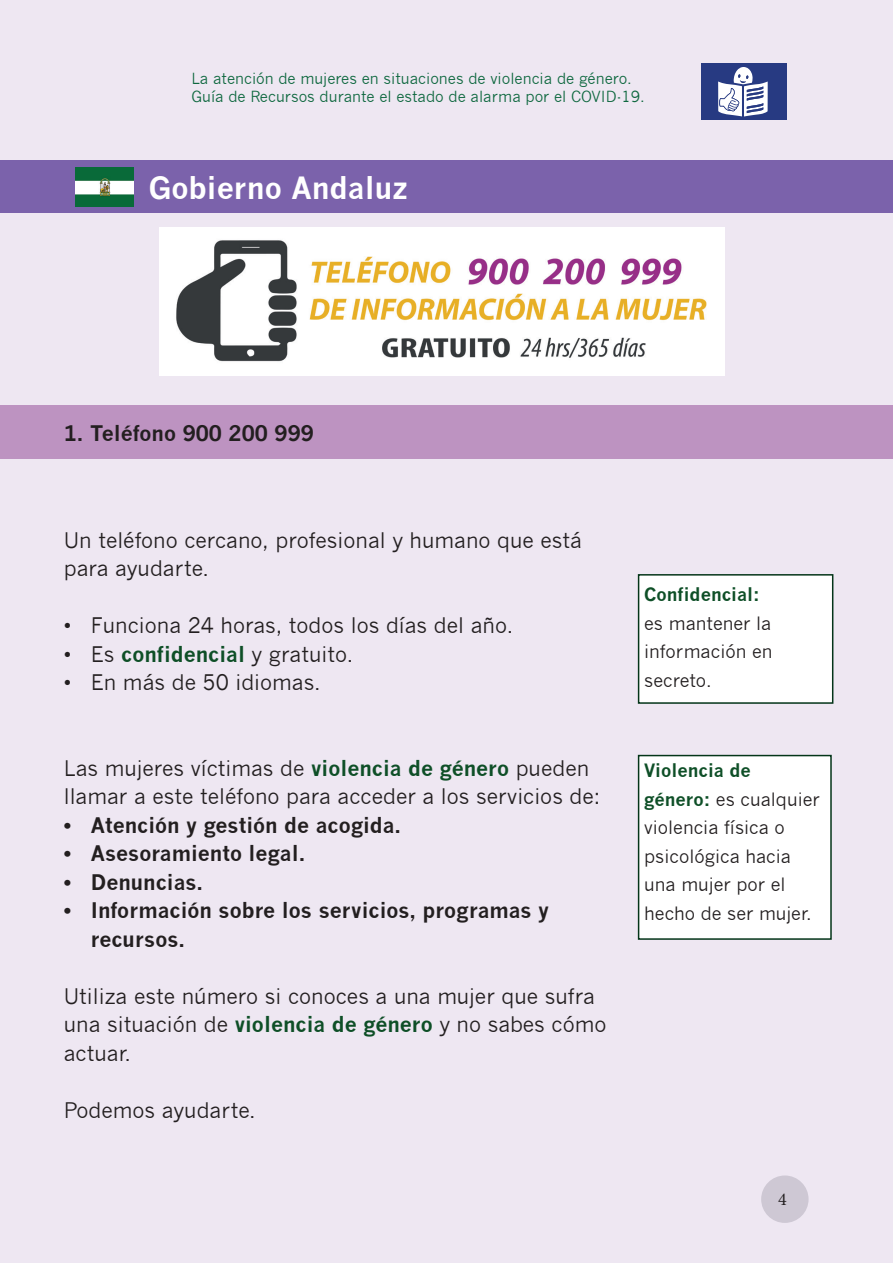
<style>
.page{position:relative;width:893px;height:1263px;background:#eee7f2}
.page>*{position:absolute;margin:0;border:0;box-sizing:border-box;transform-origin:0 0}
.t1{font:700 30px "News Gothic";color:#fff}
.t2{font:21px/28.5px "News Gothic";color:#231f20}
.t3{font:700 21px/28.5px "News Gothic";color:#231f20}
.t4{font:18px/28.5px "News Gothic";color:#231f20;text-align:justify}
.t5{font:700 18px "News Gothic";color:#0e4f27}
.t6{font:18px "Minion Pro";color:#231f20}
.t7{font:15px/18px "News Gothic";color:#0e683f}
.s1{font-weight:700;color:#0e4f27}
</style>
<div class="page">
<div style="left:761px;top:1175px;width:47px;height:48px;background:#cec8d4;border-radius:50%"></div>
<div style="left:701px;top:64px;width:86px;height:56px;background:#273a82"></div>
<svg style="left:718px;top:67px;width:50px;height:50px"></svg>
<div style="left:638px;top:574px;width:195px;height:130px;background:#fff;border:2px solid #043519"></div>
<div style="left:0;top:161px;width:893px;height:52px;background:#7b62ab"></div>
<img style="left:159px;top:227px;width:566px;height:148px">
<div style="left:0;top:405px;width:893px;height:53px;background:#bd93c1"></div>
<img style="left:75px;top:168px;width:59px;height:39px">
<div style="left:638px;top:755px;width:194px;height:185px;background:#fff;border:2px solid #043519"></div>
<p class="t7" style="left:191px;top:70px;width:455px">La atención de mujeres en situaciones de violencia de género.<br>Guía de Recursos durante el estado de alarma por el COVID-19.</p>
<h1 class="t1" style="left:149px;top:169px;width:260px">Gobierno Andaluz</h1>
<p class="t3" style="left:64px;top:419px;width:252px">1. Teléfono 900 200 999</p>
<p class="t2" style="left:64px;top:526px;width:520px">Un teléfono cercano, profesional y humano que está para ayudarte.</p>
<p class="t2" style="left:64px;top:612px;width:451px">• Funciona 24 horas, todos los días del año.</p>
<p class="t2" style="left:64px;top:640px;width:291px">• Es <span class="s1">confidencial</span> y gratuito.</p>
<p class="t2" style="left:64px;top:669px;width:258px">• En más de 50 idiomas.</p>
<p class="t2" style="left:64px;top:754px;width:538px">Las mujeres víctimas de <span class="s1">violencia de género</span> pueden llamar a este teléfono para acceder a los servicios de:</p>
<p class="t3" style="left:64px;top:811px;width:339px">• Atención y gestión de acogida.</p>
<p class="t3" style="left:64px;top:839px;width:243px">• Asesoramiento legal.</p>
<p class="t3" style="left:64px;top:868px;width:141px">• Denuncias.</p>
<p class="t3" style="left:91px;top:896px;width:460px;text-indent:-27px">• Información sobre los servicios, programas y recursos.</p>
<p class="t2" style="left:64px;top:982px;width:544px">Utiliza este número si conoces a una mujer que sufra una situación de <span class="s1">violencia de género</span> y no sabes cómo actuar.</p>
<p class="t2" style="left:64px;top:1096px;width:193px">Podemos ayudarte.</p>
<p class="t5" style="left:644px;top:583px;width:117px">Confidencial:</p>
<p class="t4" style="left:644px;top:609px;width:130px">es mantener la información en secreto.</p>
<p class="t4" style="left:644px;top:756px;width:177px;text-align:left"><span class="s1">Violencia de género:</span> es cualquier violencia física o psicológica hacia una mujer por el hecho de ser mujer.</p>
<p class="t6" style="left:778px;top:1187px;width:10px">4</p>
</div>
